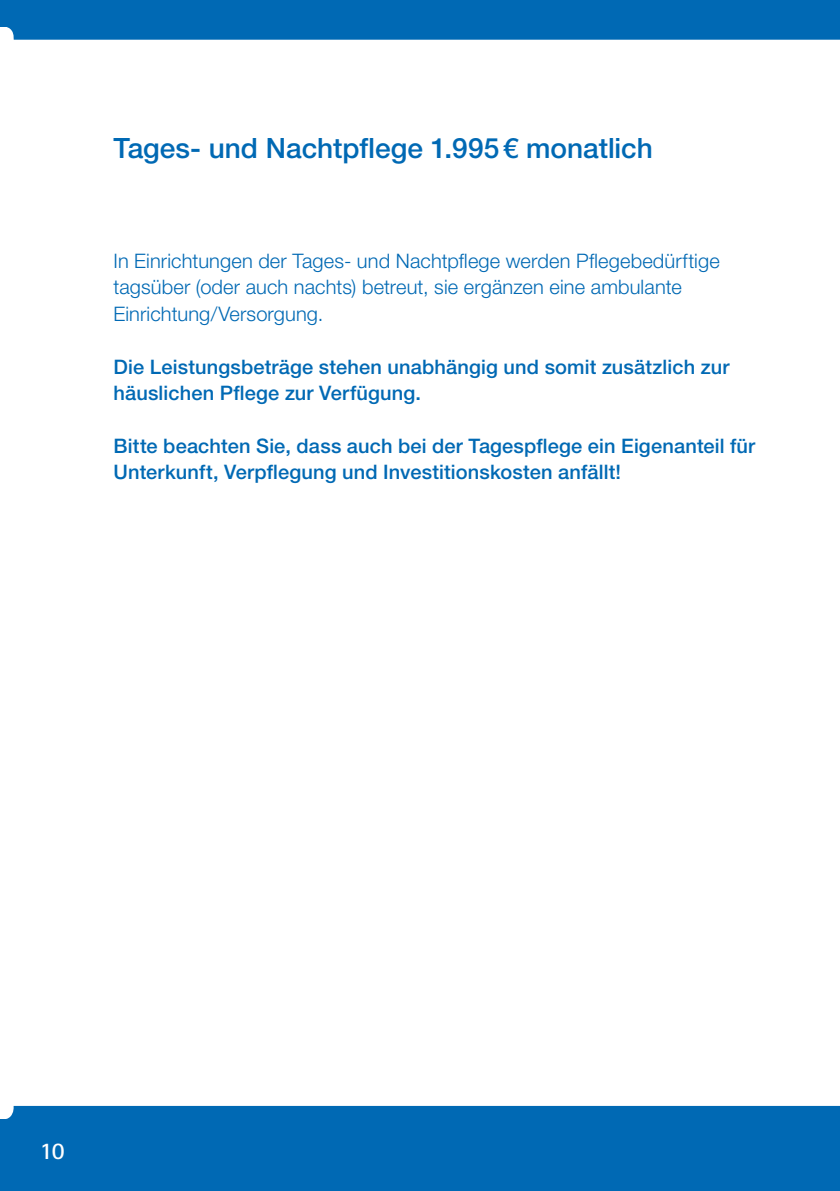
<style>
.page{position:relative;width:840px;height:1191px;background:#fff}
.page>*{position:absolute;margin:0;border:0;box-sizing:border-box;transform-origin:0 0}
.t1{font:500 28px "Helvetica Neue LT";color:#0069b4}
.t2{font:700 24px "Rotis Sans Serif";color:#fff}
.t3{font:500 20px/26.4px "Helvetica Neue LT";letter-spacing:.01em;color:#0069b4}
.t4{font:300 20px/26.4px "Helvetica Neue LT";letter-spacing:.005em;color:#0069b4}
</style>
<div class="page">
<div style="left:0;top:1106px;width:839px;height:85px;background:#0069b4"></div>
<div style="left:0;top:0;width:839px;height:40px;background:#0069b4"></div>
<h1 class="t1" style="left:113px;top:131px;width:540px">Tages- und Nachtpflege 1.995€ monatlich</h1>
<p class="t4" style="left:113px;top:247px;width:607px">In Einrichtungen der Tages- und Nachtpflege werden Pflegebedürftige tagsüber (oder auch nachts) betreut, sie ergänzen eine ambulante<br>Einrichtung/Versorgung.</p>
<p class="t3" style="left:113px;top:353px;width:617px">Die Leistungsbeträge stehen unabhängig und somit zusätzlich zur häuslichen Pflege zur Verfügung.</p>
<p class="t3" style="left:113px;top:432px;width:643px">Bitte beachten Sie, dass auch bei der Tagespflege ein Eigenanteil für<br>Unterkunft, Verpflegung und Investitionskosten anfällt!</p>
<p class="t2" style="left:40px;top:1135px;width:26px">10</p>
</div>
